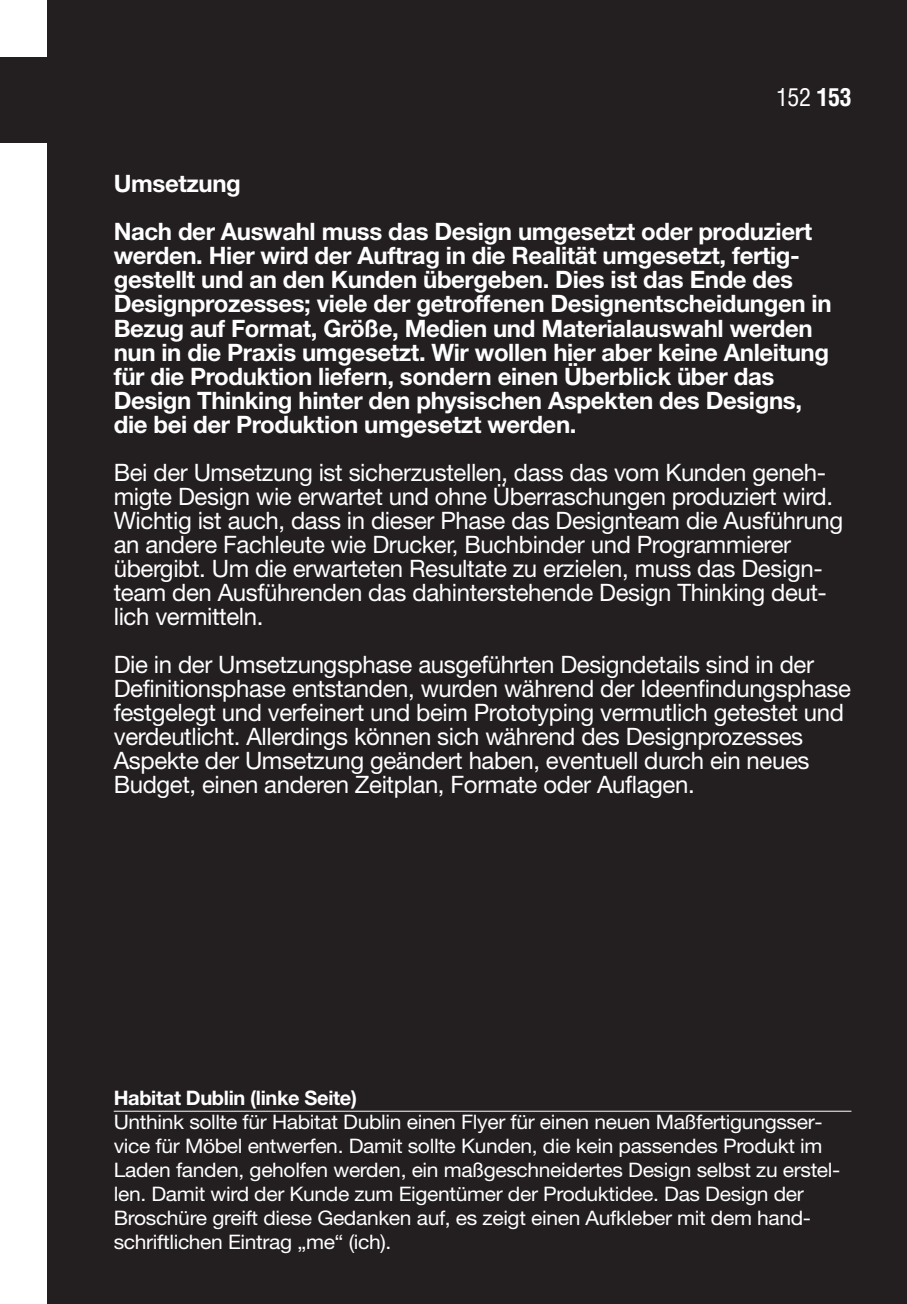
<style>
.page{position:relative;width:907px;height:1304px;background:#fff}
.page>*{position:absolute;margin:0;border:0;box-sizing:border-box;transform-origin:0 0}
.t1{font:24px/24px "Helvetica Neue";letter-spacing:-.015em;color:#fff}
.t2{font:700 24px/24px "Helvetica Neue";letter-spacing:-.015em;color:#fff}
.t3{font:condensed 24px "Helvetica";color:#fff}
.t4{font:20px/24px "Helvetica Neue";letter-spacing:-.015em;color:#fff;scale:1.05 1}
.s1{font-weight:700}
</style>
<div class="page">
<div style="left:0;top:0;width:906px;height:1303px;background:#231f20"></div>
<p class="t3" style="left:775px;top:84px;width:77px">152 <span class="s1">153</span></p>
<p class="t2" style="left:114px;top:162px;width:699px;line-height:48px">Umsetzung<br>Nach der Auswahl muss das Design umgesetzt oder produziert</p>
<p class="t2" style="left:114px;top:246px;width:719px">werden. Hier wird der Auftrag in die Realität umgesetzt, fertig&shy;gestellt und an den Kunden übergeben. Dies ist das Ende des Designprozesses; viele der getroffenen Designentscheidungen in Bezug auf Format, Größe, Medien und Materialauswahl werden nun in die Praxis umgesetzt. Wir wollen hier aber keine Anleitung für die Produktion liefern, sondern einen Überblick über das Design Thinking hinter den physischen Aspekten des Designs, die bei der Produktion umgesetzt werden.</p>
<p class="t1" style="left:114px;top:462px;width:730px">Bei der Umsetzung ist sicherzustellen, dass das vom Kunden geneh&shy;migte Design wie erwartet und ohne Überraschungen produziert wird.<br>Wichtig ist auch, dass in dieser Phase das Designteam die Ausführung an andere Fachleute wie Drucker, Buchbinder und Programmierer übergibt. Um die erwarteten Resultate zu erzielen, muss das Design&shy;team den Ausführenden das dahinterstehende Design Thinking deut&shy;lich vermitteln.</p>
<p class="t1" style="left:114px;top:654px;width:738px">Die in der Umsetzungsphase ausgeführten Designdetails sind in der Definitionsphase entstanden, wurden während der Ideenfindungsphase festgelegt und verfeinert und beim Prototyping vermutlich getestet und verdeutlicht. Allerdings können sich während des Designprozesses Aspekte der Umsetzung geändert haben, eventuell durch ein neues Budget, einen anderen Zeitplan, Formate oder Auflagen.</p>
<p class="t4" style="left:114px;top:1087px;width:693px"><span class="s1">Habitat Dublin (linke Seite)<br></span>Unthink sollte für Habitat Dublin einen Flyer für einen neuen Maßfertigungsser&shy;vice für Möbel entwerfen. Damit sollte Kunden, die kein passendes Produkt im Laden fanden, geholfen werden, ein maßgeschneidertes Design selbst zu erstel&shy;len. Damit wird der Kunde zum Eigentümer der Produktidee. Das Design der Broschüre greift diese Gedanken auf, es zeigt einen Aufkleber mit dem hand&shy;schriftlichen Eintrag „me“ (ich).</p>
</div>
